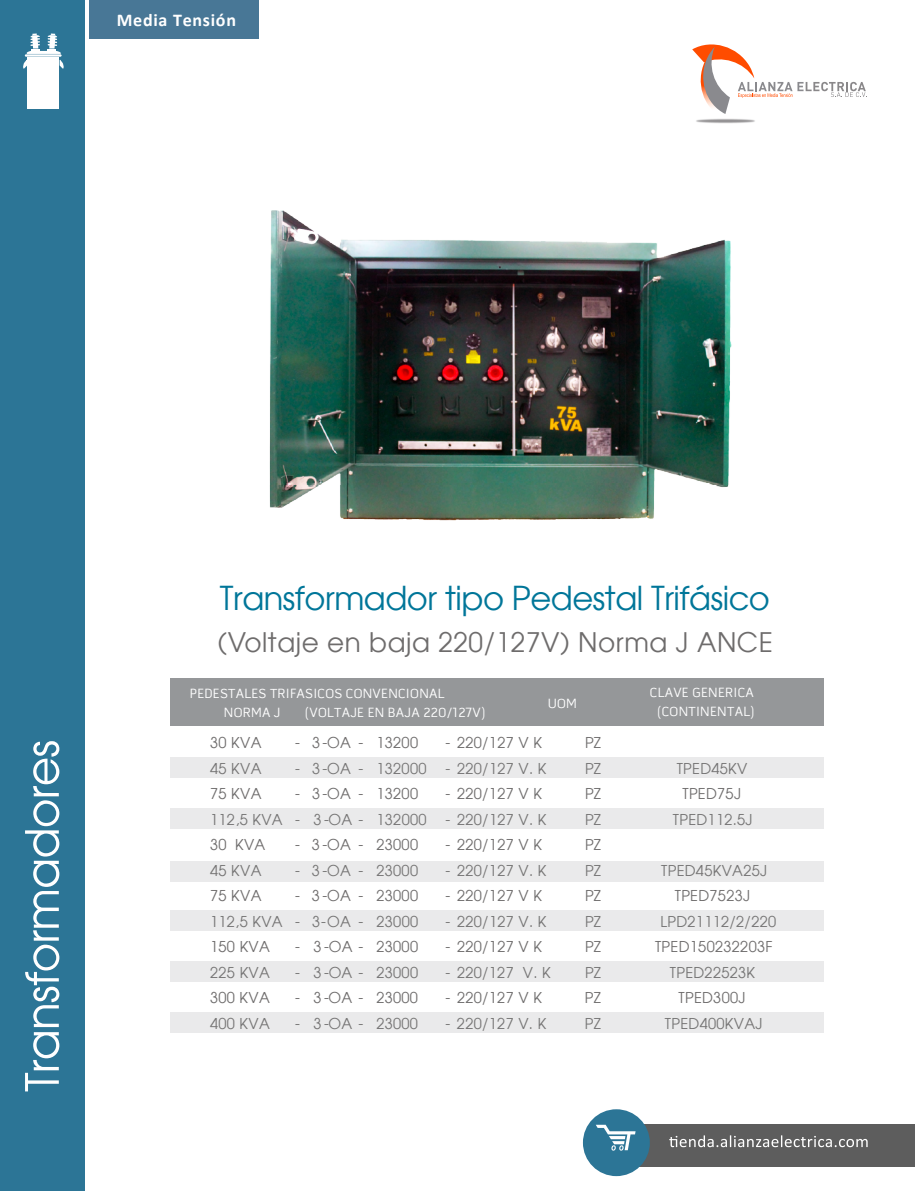
<style>
.page{position:relative;width:915px;height:1191px;background:#fff}
.page>*{position:absolute;margin:0;border:0;box-sizing:border-box;transform-origin:0 0}
.t1{font:33px "Atilla";letter-spacing:-.015em;color:#007699}
.t2{font:27px "Atilla";letter-spacing:.02em;color:#6e6c6c}
.t3{font:700 18px "Calibri";letter-spacing:.04em;color:#fff}
.t4{font:15px "Atilla";letter-spacing:.02em;color:#6e6c6c}
.t5{font:13.5px/19px "Pill Gothic 600 mg";letter-spacing:.02em;color:#fff}
</style>
<div class="page">
<div style="left:170px;top:678px;width:653px;height:48px;background:#959799"></div>
<img style="left:269px;top:210px;width:463px;height:311px">
<svg style="left:692px;top:44px;width:174px;height:64px"></svg>
<img style="left:696px;top:108px;width:59px;height:16px">
<div style="left:0;top:0;width:84px;height:1191px;background:#2c7596"></div>
<div style="left:89px;top:0;width:169px;height:38px;background:#487796"></div>
<div style="left:620px;top:1124px;width:294px;height:42px;background:#5d5d5d"></div>
<div style="left:582px;top:1109px;width:67px;height:67px;background:#2c7596;border-radius:50%"></div>
<svg style="left:596px;top:1124px;width:39px;height:26px"></svg>
<svg style="left:669px;top:1135px;width:198px;height:12px"></svg>
<div style="left:28px;top:57px;width:31px;height:51px;background:#fff"></div>
<hr style="left:25px;top:54px;width:37px;height:3px;background:#fff">
<svg style="left:27px;top:34px;width:34px;height:20px"></svg>
<svg style="left:23px;top:60px;width:4px;height:9px"></svg>
<svg style="left:60px;top:60px;width:4px;height:9px"></svg>
<svg style="left:25px;top:741px;width:34px;height:350px"></svg>
<div style="left:170px;top:757px;width:653px;height:20px;background:#eaeaeb"></div>
<div style="left:170px;top:808px;width:653px;height:20px;background:#eaeaeb"></div>
<div style="left:170px;top:861px;width:653px;height:20px;background:#eaeaeb"></div>
<div style="left:170px;top:909px;width:653px;height:21px;background:#eaeaeb"></div>
<div style="left:170px;top:961px;width:653px;height:21px;background:#eaeaeb"></div>
<div style="left:170px;top:1012px;width:653px;height:21px;background:#eaeaeb"></div>
<p class="t3" style="left:117px;top:8px;width:121px">Media Tensión</p>
<h1 class="t1" style="left:220px;top:576px;width:551px">Transformador tipo Pedestal Trifásico</h1>
<h2 class="t2" style="left:217px;top:624px;width:556px">(Voltaje en baja 220/127V) Norma J ANCE</h2>
<p class="t5" style="left:224px;top:684px;width:222px;text-indent:-34px">PEDESTALES TRIFASICOS CONVENCIONAL<br>NORMA J</p>
<p class="t5" style="left:547px;top:694px;width:31px">UOM</p>
<p class="t5" style="left:649px;top:683px;width:106px;text-align:center">CLAVE GENERICA (CONTINENTAL)</p>
<p class="t5" style="left:304px;top:703px;width:182px">(VOLTAJE EN BAJA 220/127V)</p>
<p class="t4" style="left:210px;top:733px;width:53px">30 KVA</p>
<p class="t4" style="left:295px;top:733px;width:124px">- 3 -OA - 13200</p>
<p class="t4" style="left:445px;top:733px;width:98px">- 220/127 V K</p>
<p class="t4" style="left:585px;top:733px;width:17px">PZ</p>
<p class="t4" style="left:210px;top:758px;width:53px">45 KVA</p>
<p class="t4" style="left:295px;top:758px;width:133px">- 3 -OA - 132000</p>
<p class="t4" style="left:445px;top:758px;width:102px">- 220/127 V. K</p>
<p class="t4" style="left:585px;top:758px;width:17px">PZ</p>
<p class="t4" style="left:676px;top:758px;width:72px">TPED45KV</p>
<p class="t4" style="left:210px;top:784px;width:53px">75 KVA</p>
<p class="t4" style="left:295px;top:784px;width:124px">- 3 -OA - 13200</p>
<p class="t4" style="left:445px;top:784px;width:98px">- 220/127 V K</p>
<p class="t4" style="left:585px;top:784px;width:17px">PZ</p>
<p class="t4" style="left:682px;top:784px;width:60px">TPED75J</p>
<p class="t4" style="left:210px;top:809px;width:218px">112,5 KVA - 3 -OA - 132000</p>
<p class="t4" style="left:445px;top:809px;width:102px">- 220/127 V. K</p>
<p class="t4" style="left:585px;top:809px;width:17px">PZ</p>
<p class="t4" style="left:672px;top:809px;width:81px">TPED112.5J</p>
<p class="t4" style="left:210px;top:835px;width:57px">30 KVA</p>
<p class="t4" style="left:295px;top:835px;width:124px">- 3 -OA - 23000</p>
<p class="t4" style="left:445px;top:835px;width:98px">- 220/127 V K</p>
<p class="t4" style="left:585px;top:835px;width:17px">PZ</p>
<p class="t4" style="left:210px;top:860px;width:53px">45 KVA</p>
<p class="t4" style="left:295px;top:860px;width:124px">- 3 -OA - 23000</p>
<p class="t4" style="left:445px;top:860px;width:102px">- 220/127 V. K</p>
<p class="t4" style="left:585px;top:860px;width:17px">PZ</p>
<p class="t4" style="left:661px;top:860px;width:107px">TPED45KVA25J</p>
<p class="t4" style="left:210px;top:886px;width:53px">75 KVA</p>
<p class="t4" style="left:295px;top:886px;width:124px">- 3 -OA - 23000</p>
<p class="t4" style="left:445px;top:886px;width:98px">- 220/127 V K</p>
<p class="t4" style="left:585px;top:886px;width:17px">PZ</p>
<p class="t4" style="left:674px;top:886px;width:77px">TPED7523J</p>
<p class="t4" style="left:210px;top:911px;width:209px">112,5 KVA - 3-OA - 23000</p>
<p class="t4" style="left:445px;top:911px;width:102px">- 220/127 V. K</p>
<p class="t4" style="left:585px;top:911px;width:17px">PZ</p>
<p class="t4" style="left:660px;top:911px;width:117px">LPD21112/2/220</p>
<p class="t4" style="left:210px;top:937px;width:61px">150 KVA</p>
<p class="t4" style="left:295px;top:937px;width:124px">- 3 -OA - 23000</p>
<p class="t4" style="left:445px;top:937px;width:98px">- 220/127 V K</p>
<p class="t4" style="left:584px;top:937px;width:17px">PZ</p>
<p class="t4" style="left:655px;top:937px;width:119px">TPED150232203F</p>
<p class="t4" style="left:210px;top:962px;width:61px">225 KVA</p>
<p class="t4" style="left:295px;top:962px;width:124px">- 3 -OA - 23000</p>
<p class="t4" style="left:445px;top:962px;width:107px">- 220/127 V. K</p>
<p class="t4" style="left:584px;top:962px;width:17px">PZ</p>
<p class="t4" style="left:669px;top:962px;width:87px">TPED22523K</p>
<p class="t4" style="left:210px;top:988px;width:61px">300 KVA</p>
<p class="t4" style="left:295px;top:988px;width:124px">- 3 -OA - 23000</p>
<p class="t4" style="left:445px;top:988px;width:98px">- 220/127 V K</p>
<p class="t4" style="left:584px;top:988px;width:17px">PZ</p>
<p class="t4" style="left:678px;top:988px;width:68px">TPED300J</p>
<p class="t4" style="left:210px;top:1013px;width:61px">400 KVA</p>
<p class="t4" style="left:295px;top:1013px;width:124px">- 3 -OA - 23000</p>
<p class="t4" style="left:445px;top:1013px;width:102px">- 220/127 V. K</p>
<p class="t4" style="left:584px;top:1013px;width:17px">PZ</p>
<p class="t4" style="left:664px;top:1013px;width:99px">TPED400KVAJ</p>
</div>
